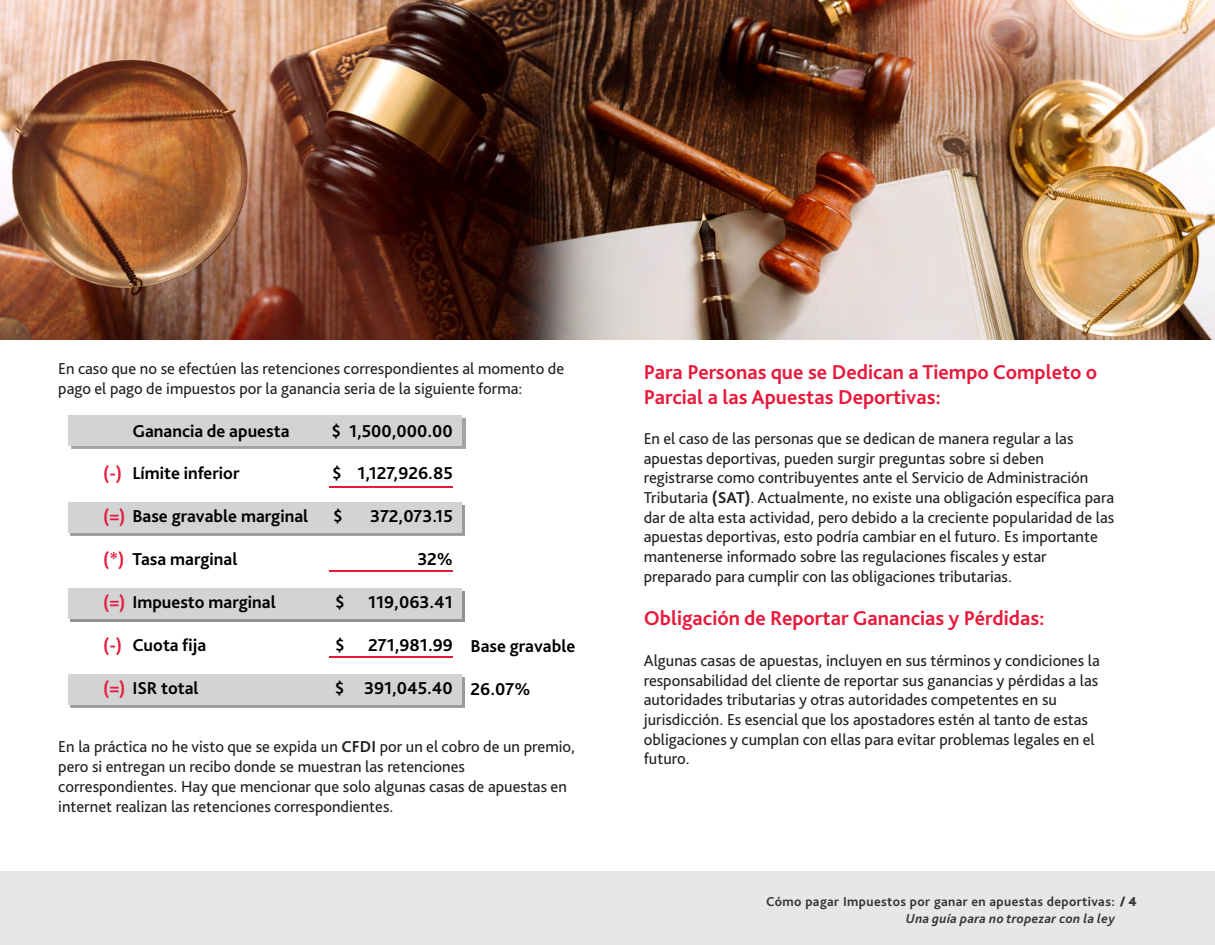
<style>
.page{position:relative;width:1215px;height:945px;background:#fff}
.page>*{position:absolute;margin:0;border:0;box-sizing:border-box;transform-origin:0 0}
.t1{font:700 21px/25px "Bliss Pro";color:#e81a3b}
.t2{font:700 18px "Bliss Pro";color:#000}
.t3{font:700 18px "Bliss Pro";color:#e81a3b}
.t4{font:16.5px/19.6px "Bliss Pro";color:#231f20}
.t5{font:700 13.5px "Bliss Pro";letter-spacing:.03em;color:#343433}
.t6{font:italic 700 13.5px "Bliss Pro";letter-spacing:.025em;color:#343433}
.s1{color:#e81a3b}
.s2{font-weight:700}
.s3{font-weight:800}
</style>
<div class="page">
<div style="left:70px;top:505px;width:395px;height:31px;background:#9b999a"></div>
<div style="left:68px;top:503px;width:394px;height:30px;background:#d1d3d4"></div>
<div style="left:70px;top:591px;width:395px;height:31px;background:#949293"></div>
<div style="left:68px;top:589px;width:394px;height:30px;background:#d1d3d4"></div>
<div style="left:71px;top:677px;width:394px;height:31px;background:#9a9999"></div>
<div style="left:68px;top:675px;width:394px;height:30px;background:#d1d3d4"></div>
<div style="left:71px;top:418px;width:394px;height:31px;background:#a4a2a3"></div>
<div style="left:68px;top:416px;width:394px;height:30px;background:#d1d3d4"></div>
<div style="left:0;top:871px;width:1215px;height:74px;background:#e8e7e8"></div>
<hr style="left:330px;top:486px;width:123px;height:1px;background:#e81a3b">
<hr style="left:330px;top:570px;width:123px;height:1px;background:#e81a3b">
<hr style="left:330px;top:656px;width:123px;height:2px;background:#e81a3b">
<img style="left:0;top:0;width:1215px;height:339px">
<p class="t4" style="left:58px;top:359px;width:507px">En caso que no se efectúen las retenciones correspondientes al momento de pago el pago de impuestos por la ganancia seria de la siguiente forma꞉</p>
<p class="t2" style="left:132px;top:419px;width:159px">Ganancia de apuesta</p>
<p class="t2" style="left:132px;top:462px;width:109px">Límite inferior</p>
<p class="t2" style="left:103px;top:505px;width:207px"><span class="s1">(=)</span> Base gravable marginal</p>
<p class="t2" style="left:103px;top:548px;width:136px"><span class="s1">(*)</span> Tasa marginal</p>
<p class="t2" style="left:103px;top:591px;width:174px"><span class="s1">(=)</span> Impuesto marginal</p>
<p class="t2" style="left:132px;top:634px;width:75px">Cuota fija</p>
<p class="t2" style="left:103px;top:677px;width:97px"><span class="s1">(=)</span> ISR total</p>
<p class="t2" style="left:331px;top:419px;width:123px">$ 1,500,000.00</p>
<p class="t2" style="left:332px;top:462px;width:122px">$ 1,127,926.85</p>
<p class="t2" style="left:333px;top:505px;width:11px">$</p>
<p class="t2" style="left:370px;top:505px;width:84px">372,073.15</p>
<p class="t2" style="left:418px;top:548px;width:37px">32%</p>
<p class="t2" style="left:335px;top:591px;width:11px">$</p>
<p class="t2" style="left:368px;top:591px;width:86px">119,063.41</p>
<p class="t2" style="left:335px;top:634px;width:11px">$</p>
<p class="t2" style="left:368px;top:634px;width:86px">271,981.99</p>
<p class="t2" style="left:335px;top:677px;width:120px">$ 391,045.40</p>
<p class="t3" style="left:103px;top:462px;width:21px">(‑)</p>
<p class="t3" style="left:103px;top:634px;width:21px">(‑)</p>
<p class="t2" style="left:471px;top:635px;width:106px">Base gravable</p>
<p class="t2" style="left:471px;top:678px;width:61px">26.07%</p>
<p class="t4" style="left:58px;top:737px;width:518px">En la práctica no he visto que se expida un <span class="s2">CFDI</span> por un el cobro de un premio, pero si entregan un recibo donde se muestran las retenciones correspondientes. Hay que mencionar que solo algunas casas de apuestas en internet realizan las retenciones correspondientes.</p>
<p class="t1" style="left:644px;top:359px;width:455px">Para Personas que se Dedican a Tiempo Completo o<br>Parcial a las Apuestas Deportivas꞉</p>
<p class="t4" style="left:644px;top:428px;width:472px">En el caso de las personas que se dedican de manera regular a las apuestas deportivas, pueden surgir preguntas sobre si deben registrarse como contribuyentes ante el Servicio de Administración Tributaria <span class="s2">(SAT)</span>. Actualmente, no existe una obligación específica para dar de alta esta actividad, pero debido a la creciente popularidad de las apuestas deportivas, esto podría cambiar en el futuro. Es importante mantenerse informado sobre las regulaciones fiscales y estar preparado para cumplir con las obligaciones tributarias.</p>
<p class="t1" style="left:644px;top:605px;width:402px">Obligación de Reportar Ganancias y Pérdidas꞉</p>
<p class="t4" style="left:644px;top:650px;width:458px">Algunas casas de apuestas, incluyen en sus términos y condiciones la responsabilidad del cliente de reportar sus ganancias y pérdidas a las autoridades tributarias y otras autoridades competentes en su jurisdicción. Es esencial que los apostadores estén al tanto de estas obligaciones y cumplan con ellas para evitar problemas legales en el futuro.</p>
<p class="t5" style="left:766px;top:894px;width:372px">Cómo pagar Impuestos por ganar en apuestas deportivas꞉ <span class="s3">/ 4</span></p>
<p class="t6" style="left:906px;top:910px;width:211px">Una guía para no tropezar con la ley</p>
</div>
